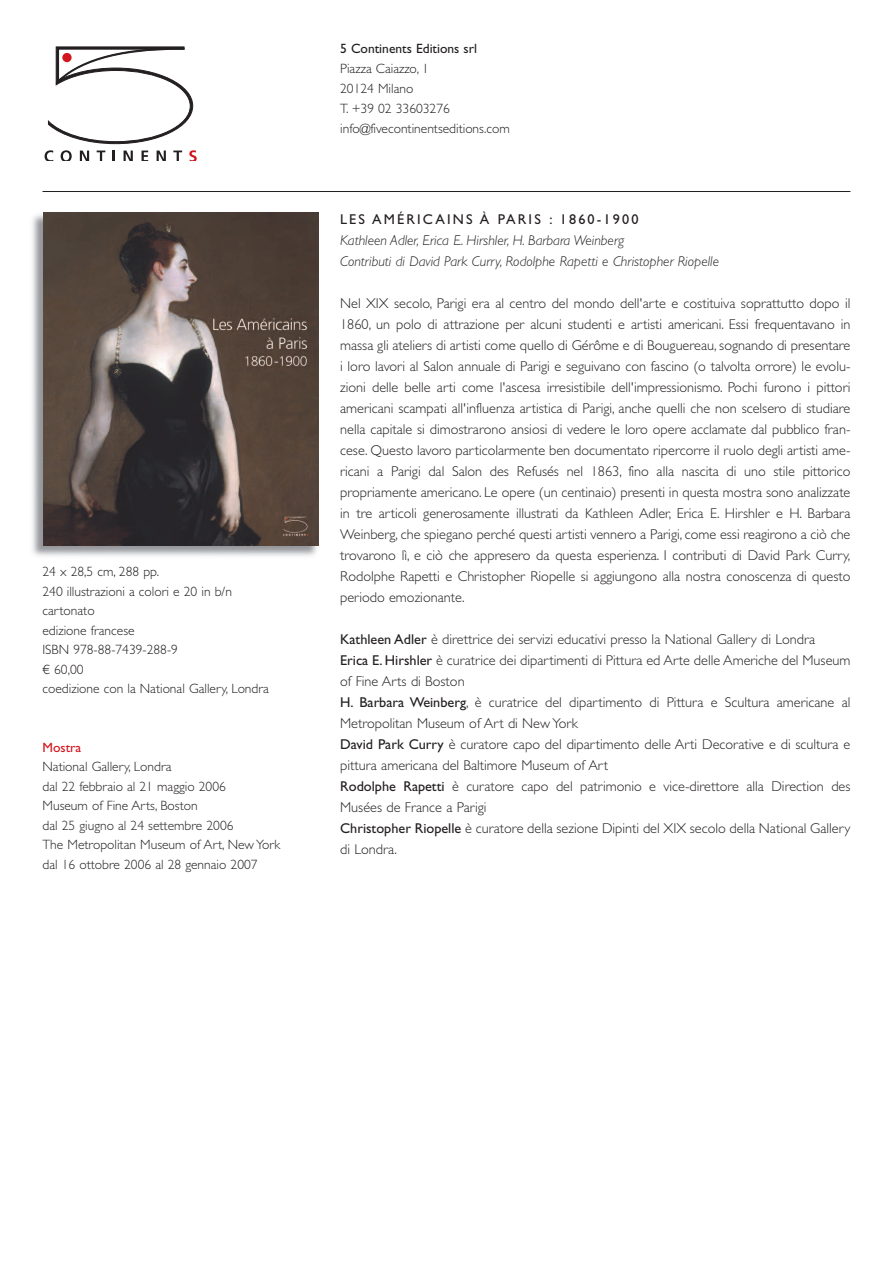
<style>
.page{position:relative;width:893px;height:1263px;background:#fff}
.page>*{position:absolute;margin:0;border:0;box-sizing:border-box;transform-origin:0 0}
.t1{font:300 14.25px/21px "Gill Sans Std";color:#231f20;text-align:justify}
.t2{font:italic 300 14.25px/21px "Gill Sans Std";color:#231f20}
.t3{font:14.25px "Gill Sans Std";letter-spacing:.15em;color:#231f20}
.t4{font:300 13.5px/19.5px "Gill Sans Std";color:#231f20}
.t5{font:13.5px "Gill Sans Std";color:#231f20}
.t6{font:13.5px "Gill Sans Std";color:#d2161e}
.s1{font-weight:400}
</style>
<div class="page">
<hr style="left:43px;top:191px;width:807px;height:1px;background:#231f20">
<img style="left:32px;top:212px;width:287px;height:344px">
<img style="left:43px;top:213px;width:276px;height:333px">
<svg style="left:48px;top:46px;width:145px;height:98px"></svg>
<svg style="left:45px;top:150px;width:8px;height:11px"></svg>
<svg style="left:61px;top:150px;width:11px;height:11px"></svg>
<svg style="left:80px;top:151px;width:9px;height:10px"></svg>
<svg style="left:97px;top:151px;width:8px;height:10px"></svg>
<svg style="left:113px;top:151px;width:2px;height:10px"></svg>
<svg style="left:124px;top:151px;width:9px;height:10px"></svg>
<svg style="left:142px;top:151px;width:6px;height:10px"></svg>
<svg style="left:157px;top:151px;width:9px;height:10px"></svg>
<svg style="left:173px;top:151px;width:9px;height:10px"></svg>
<svg style="left:189px;top:150px;width:8px;height:11px"></svg>
<div style="left:62px;top:53px;width:10px;height:9px;background:#d2161e;border-radius:50%"></div>
<p class="t4" style="left:43px;top:563px;width:228px">24 x 28,5 cm, 288 pp.<br>240 illustrazioni a colori e 20 in b/n cartonato<br>edizione francese<br>ISBN 978-88-7439-288-9<br>€ 60,00<br>coedizione con la National Gallery, Londra</p>
<p class="t6" style="left:43px;top:742px;width:40px">Mostra</p>
<p class="t4" style="left:43px;top:758px;width:239px">National Gallery, Londra<br>dal 22 febbraio al 21 maggio 2006<br>Museum of Fine Arts, Boston<br>dal 25 giugno al 24 settembre 2006<br>The Metropolitan Museum of Art, New York dal 16 ottobre 2006 al 28 gennaio 2007</p>
<p class="t5" style="left:340px;top:43px;width:138px">5 Continents Editions srl</p>
<p class="t4" style="left:340px;top:60px;width:171px;line-height:20.1px">Piazza Caiazzo, 1<br>20124 Milano<br>T. +39 02 33603276 info@fivecontinentseditions.com</p>
<p class="t3" style="left:340px;top:214px;width:300px">LES AMÉRICAINS À PARIS : 1860-1900</p>
<p class="t2" style="left:340px;top:231px;width:380px">Kathleen Adler, Erica E. Hirshler, H. Barbara Weinberg<br>Contributi di David Park Curry, Rodolphe Rapetti e Christopher Riopelle</p>
<p class="t1" style="left:340px;top:294px;width:512px">Nel XIX secolo, Parigi era al centro del mondo dell'arte e costituiva soprattutto dopo il 1860, un polo di attrazione per alcuni studenti e artisti americani. Essi frequentavano in massa gli ateliers di artisti come quello di Gérôme e di Bouguereau, sognando di presentare i loro lavori al Salon annuale di Parigi e seguivano con fascino (o talvolta orrore) le evolu&shy;zioni delle belle arti come l'ascesa irresistibile dell'impressionismo. Pochi furono i pittori americani scampati all'influenza artistica di Parigi, anche quelli che non scelsero di studiare nella capitale si dimostrarono ansiosi di vedere le loro opere acclamate dal pubblico fran&shy;cese. Questo lavoro particolarmente ben documentato ripercorre il ruolo degli artisti ame&shy;ricani a Parigi dal Salon des Refusés nel 1863, fino alla nascita di uno stile pittorico propriamente americano. Le opere (un centinaio) presenti in questa mostra sono analizzate in tre articoli generosamente illustrati da Kathleen Adler, Erica E. Hirshler e H. Barbara Weinberg, che spiegano perché questi artisti vennero a Parigi, come essi reagirono a ciò che trovarono lì, e ciò che appresero da questa esperienza. I contributi di David Park Curry, Rodolphe Rapetti e Christopher Riopelle si aggiungono alla nostra conoscenza di questo periodo emozionante.</p>
<p class="t1" style="left:340px;top:630px;width:512px;text-align:left"><span class="s1">Kathleen Adler</span> è direttrice dei servizi educativi presso la National Gallery di Londra<br><span class="s1">Erica E. Hirshler</span> è curatrice dei dipartimenti di Pittura ed Arte delle Americhe del Museum of Fine Arts di Boston<br><span class="s1">H. Barbara Weinberg</span>, è curatrice del dipartimento di Pittura e Scultura americane al Metropolitan Museum of Art di New York<br><span class="s1">David Park Curry</span> è curatore capo del dipartimento delle Arti Decorative e di scultura e pittura americana del Baltimore Museum of Art<br><span class="s1">Rodolphe Rapetti</span> è curatore capo del patrimonio e vice-direttore alla Direction des Musées de France a Parigi<br><span class="s1">Christopher Riopelle</span> è curatore della sezione Dipinti del XIX secolo della National Gallery di Londra.</p>
</div>
